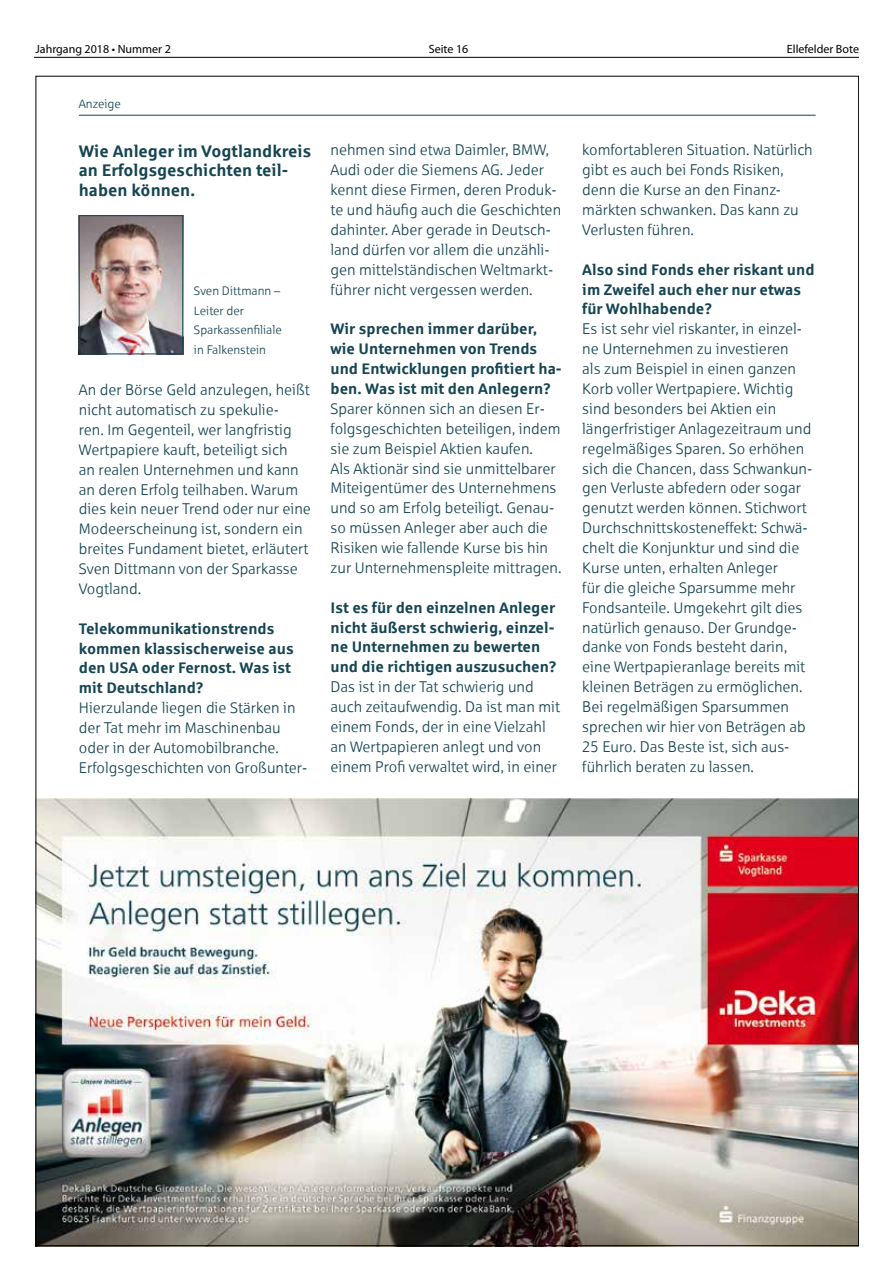
<style>
.page{position:relative;width:893px;height:1263px;background:#fff}
.page>*{position:absolute;margin:0;border:0;box-sizing:border-box;transform-origin:0 0}
.t1{font:700 16.8px/20px "Sparkasse Rg";color:#154452}
.t2{font:15.3px/19.8px "Sparkasse Lt";color:#154452}
.t3{font:700 15.3px/19.8px "Sparkasse Rg";color:#154452}
.t4{font:12.3px/19.8px "Sparkasse Lt";color:#154452}
.t5{font:12px "Myriad Pro";color:#000}
</style>
<div class="page">
<hr style="left:34px;top:57px;width:825px;height:1px;background:#000">
<hr style="left:79px;top:115px;width:737px;height:1px;background:#154452">
<img style="left:81px;top:217px;width:100px;height:135px">
<div style="left:79px;top:215px;width:104px;height:139px;border:1px solid #154452"></div>
<img style="left:38px;top:798px;width:819px;height:446px">
<p class="t5" style="left:36px;top:42px;width:137px">Jahrgang 2018 • Nummer 2</p>
<p class="t5" style="left:429px;top:42px;width:41px">Seite 16</p>
<p class="t5" style="left:787px;top:42px;width:74px">Ellefelder Bote</p>
<p class="t4" style="left:79px;top:93px;width:44px">Anzeige</p>
<p class="t1" style="left:79px;top:140px;width:234px">Wie Anleger im Vogtlandkreis an Erfolgsgeschichten teil&shy;haben können.</p>
<p class="t4" style="left:194px;top:280px;width:89px">Sven Dittmann –<br>Leiter der<br>Sparkassenfiliale in Falkenstein</p>
<p class="t2" style="left:79px;top:380px;width:234px">An der Börse Geld anzulegen, heißt nicht automatisch zu spekulie-<br>ren. Im Gegenteil, wer langfristig<br>Wertpapiere kauft, beteiligt sich<br>an realen Unternehmen und kann an deren Erfolg teilhaben. Warum dies kein neuer Trend oder nur eine<br>Modeerscheinung ist, sondern ein breites Fundament bietet, erläutert<br>Sven Dittmann von der Sparkasse<br>Vogtland.</p>
<p class="t3" style="left:79px;top:618px;width:216px">Telekommunikationstrends kommen klassischerweise aus den USA oder Fernost. Was ist mit Deutschland?</p>
<p class="t2" style="left:79px;top:698px;width:230px">Hierzulande liegen die Stärken in der Tat mehr im Maschinenbau oder in der Automobilbranche.<br>Erfolgsgeschichten von Großunter-</p>
<p class="t2" style="left:331px;top:140px;width:232px">nehmen sind etwa Daimler, BMW, Audi oder die Siemens AG. Jeder kennt diese Firmen, deren Produk&shy;te und häufig auch die Geschichten dahinter. Aber gerade in Deutsch&shy;land dürfen vor allem die unzähli&shy;gen mittelständischen Weltmarkt&shy;führer nicht vergessen werden.</p>
<p class="t3" style="left:331px;top:318px;width:233px">Wir sprechen immer darüber, wie Unternehmen von Trends und Entwicklungen profitiert ha&shy;ben. Was ist mit den Anlegern?</p>
<p class="t2" style="left:331px;top:398px;width:233px">Sparer können sich an diesen Er&shy;folgsgeschichten beteiligen, indem sie zum Beispiel Aktien kaufen.<br>Als Aktionär sind sie unmittelbarer Miteigentümer des Unternehmens und so am Erfolg beteiligt. Genau&shy;so müssen Anleger aber auch die Risiken wie fallende Kurse bis hin zur Unternehmenspleite mittragen.</p>
<p class="t3" style="left:331px;top:597px;width:228px">Ist es für den einzelnen Anleger nicht äußerst schwierig, einzel&shy;ne Unternehmen zu bewerten und die richtigen auszusuchen?</p>
<p class="t2" style="left:331px;top:677px;width:231px">Das ist in der Tat schwierig und auch zeitaufwendig. Da ist man mit einem Fonds, der in eine Vielzahl an Wertpapieren anlegt und von einem Profi verwaltet wird, in einer</p>
<p class="t2" style="left:582px;top:140px;width:232px">komfortableren Situation. Natürlich gibt es auch bei Fonds Risiken, denn die Kurse an den Finanz&shy;märkten schwanken. Das kann zu<br>Verlusten führen.</p>
<p class="t3" style="left:582px;top:259px;width:234px">Also sind Fonds eher riskant und im Zweifel auch eher nur etwas für Wohlhabende?</p>
<p class="t2" style="left:582px;top:319px;width:231px">Es ist sehr viel riskanter, in einzel&shy;ne Unternehmen zu investieren<br>als zum Beispiel in einen ganzen Korb voller Wertpapiere. Wichtig sind besonders bei Aktien ein längerfristiger Anlagezeitraum und regelmäßiges Sparen. So erhöhen sich die Chancen, dass Schwankun&shy;gen Verluste abfedern oder sogar genutzt werden können. Stichwort Durchschnittskosteneffekt: Schwä&shy;chelt die Konjunktur und sind die Kurse unten, erhalten Anleger<br>für die gleiche Sparsumme mehr Fondsanteile. Umgekehrt gilt dies natürlich genauso. Der Grundge&shy;danke von Fonds besteht darin, eine Wertpapieranlage bereits mit kleinen Beträgen zu ermöglichen.<br>Bei regelmäßigen Sparsummen sprechen wir hier von Beträgen ab 25 Euro. Das Beste ist, sich aus&shy;führlich beraten zu lassen.</p>
</div>
